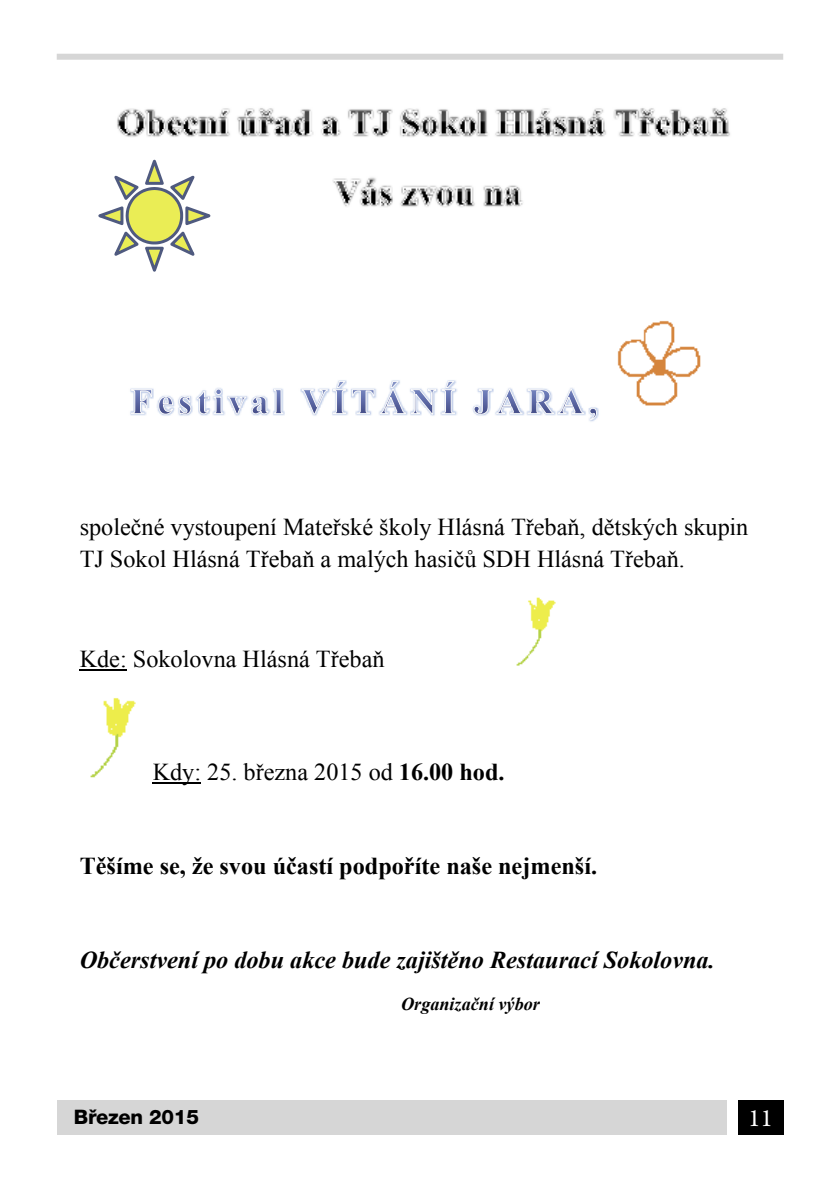
<style>
.page{position:relative;width:840px;height:1191px;background:#fff}
.page>*{position:absolute;margin:0;border:0;box-sizing:border-box;transform-origin:0 0}
.t1{font:26px "Arno Pro";color:#fff}
.t2{font:24.2px/32px "Times New Roman";color:#000}
.t3{font:italic 700 24.2px "Times New Roman";color:#000}
.t4{font:700 24.2px "Times New Roman";color:#000}
.t5{font:800 20px "Helvetica Neue LT Pro";letter-spacing:-.01em;color:#000}
.t6{font:italic 700 18.2px "Times New Roman";color:#000}
.s1{font-weight:700}
</style>
<div class="page">
<div style="left:57px;top:1100px;width:669px;height:34px;background:#d6d6d6"></div>
<div style="left:57px;top:54px;width:725px;height:6px;background:#d6d6d6"></div>
<div style="left:737px;top:1100px;width:45px;height:34px;background:#000"></div>
<img style="left:117px;top:108px;width:613px;height:314px">
<img style="left:455px;top:381px;width:128px;height:32px">
<svg style="left:158px;top:396px;width:15px;height:19px"></svg>
<svg style="left:131px;top:389px;width:21px;height:25px"></svg>
<svg style="left:179px;top:388px;width:104px;height:27px"></svg>
<svg style="left:301px;top:380px;width:154px;height:35px"></svg>
<svg style="left:473px;top:388px;width:124px;height:33px"></svg>
<hr style="left:80px;top:669px;width:47px;height:1px;background:#000">
<hr style="left:153px;top:782px;width:48px;height:1px;background:#000">
<img style="left:608px;top:304px;width:107px;height:110px">
<img style="left:516px;top:597px;width:40px;height:69px">
<img style="left:90px;top:698px;width:46px;height:80px">
<svg style="left:98px;top:160px;width:112px;height:112px"></svg>
<p class="t2" style="left:80px;top:510px;width:669px">společné vystoupení Mateřské školy Hlásná Třebaň, dětských skupin<br>TJ Sokol Hlásná Třebaň a malých hasičů SDH Hlásná Třebaň.</p>
<p class="t2" style="left:80px;top:642px;width:306px">Kde: Sokolovna Hlásná Třebaň</p>
<p class="t2" style="left:153px;top:755px;width:353px">Kdy: 25. března 2015 od <span class="s1">16.00 hod.</span></p>
<p class="t4" style="left:80px;top:848px;width:518px">Těšíme se, že svou účastí podpoříte naše nejmenší.</p>
<p class="t3" style="left:80px;top:943px;width:636px">Občerstvení po dobu akce bude zajištěno Restaurací Sokolovna.</p>
<p class="t6" style="left:401px;top:991px;width:140px">Organizační výbor</p>
<p class="t5" style="left:74px;top:1105px;width:127px">Březen 2015</p>
<p class="t1" style="left:747px;top:1103px;width:26px">11</p>
</div>
